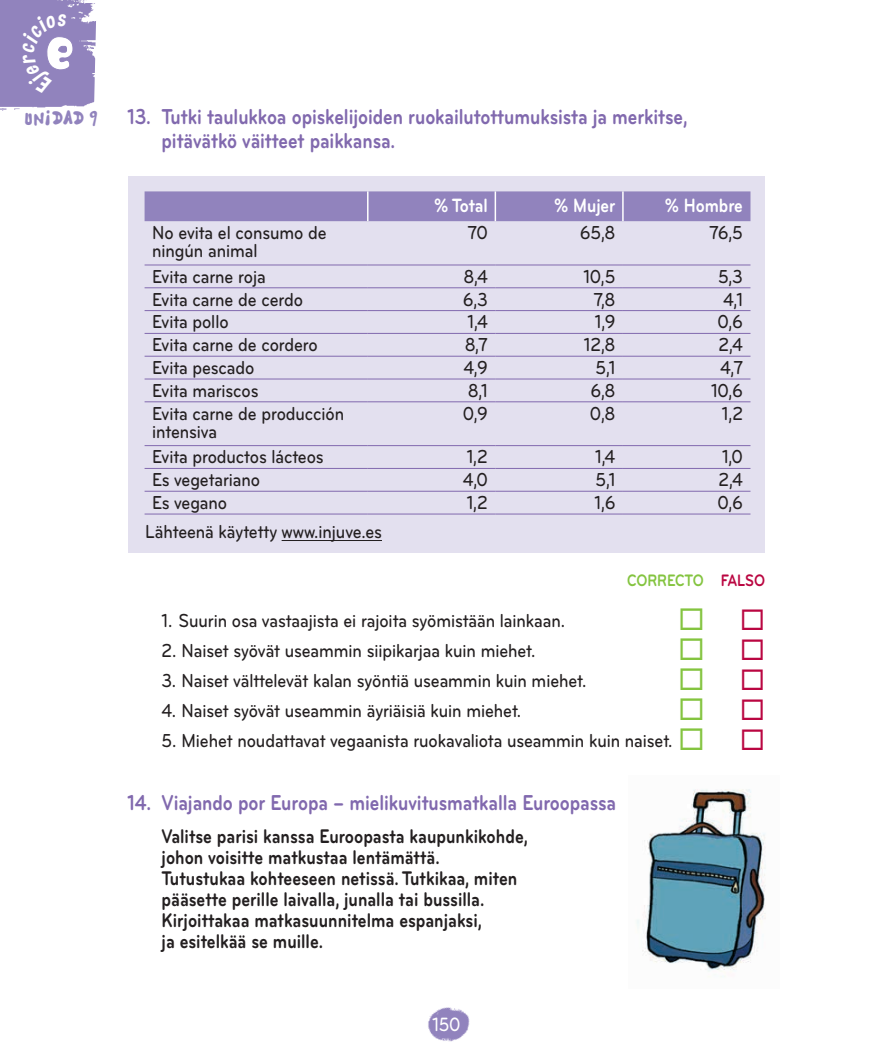
<style>
.page{position:relative;width:893px;height:1063px;background:#fff}
.page>*{position:absolute;margin:0;border:0;box-sizing:border-box;transform-origin:0 0}
.t1{font:700 22.35px/24px "Bryant Pro";letter-spacing:-.005em;color:#8169ae;scale:.83 1}
.t2{font:700 20.55px/21px "Bryant Pro";color:#231f20;scale:.83 1}
.t3{font:700 19.95px "Bryant Pro";letter-spacing:-.005em;color:#fff;scale:.83 1}
.t4{font:500 19.95px "Bryant Pro";color:#fff;scale:.83 1}
.t5{font:500 19.5px/18px "Bryant Pro";letter-spacing:-.005em;color:#231f20;scale:.86 1}
.t6{font:700 17.25px "Bryant Pro";letter-spacing:-.01em;color:#84c440;scale:.83 1}
.s1{font-family:"Bo B";font-weight:400;font-size:12.15px;color:#9183bd}
.s2{font-family:"Bo B";font-weight:400;font-size:18px;color:#9183bd}
.s3{font-family:"Bo B";font-weight:400;font-size:11.55px;color:#9183bd}
.s4{font-family:"Bo B";font-weight:400;font-size:19.5px;color:#9183bd}
.s5{color:#ba0641}
.s6{color:#84c440}
</style>
<div class="page">
<img style="left:0;top:0;width:96px;height:111px">
<img style="left:428px;top:1007px;width:42px;height:35px">
<div style="left:128px;top:177px;width:637px;height:376px;background:#e3e0ef"></div>
<hr style="left:282px;top:540px;width:100px;height:1px;background:#231f20">
<div style="left:145px;top:191px;width:605px;height:30px;background:#9183bd"></div>
<hr style="left:367px;top:191px;width:2px;height:30px;background:#fff">
<hr style="left:495px;top:191px;width:1px;height:30px;background:#fff">
<hr style="left:622px;top:191px;width:2px;height:30px;background:#fff">
<hr style="left:145px;top:265px;width:223px;height:1px;background:#8169ae">
<hr style="left:368px;top:265px;width:127px;height:1px;background:#8169ae">
<hr style="left:495px;top:265px;width:128px;height:1px;background:#8169ae">
<hr style="left:623px;top:265px;width:127px;height:1px;background:#8169ae">
<hr style="left:145px;top:287px;width:223px;height:1px;background:#8169ae">
<hr style="left:368px;top:287px;width:127px;height:1px;background:#8169ae">
<hr style="left:495px;top:287px;width:128px;height:1px;background:#8169ae">
<hr style="left:623px;top:287px;width:127px;height:1px;background:#8169ae">
<hr style="left:145px;top:310px;width:223px;height:1px;background:#8169ae">
<hr style="left:368px;top:310px;width:127px;height:1px;background:#8169ae">
<hr style="left:495px;top:310px;width:128px;height:1px;background:#8169ae">
<hr style="left:623px;top:310px;width:127px;height:1px;background:#8169ae">
<hr style="left:145px;top:333px;width:223px;height:1px;background:#8169ae">
<hr style="left:368px;top:333px;width:127px;height:1px;background:#8169ae">
<hr style="left:495px;top:333px;width:128px;height:1px;background:#8169ae">
<hr style="left:623px;top:333px;width:127px;height:1px;background:#8169ae">
<hr style="left:145px;top:356px;width:223px;height:1px;background:#8169ae">
<hr style="left:368px;top:356px;width:127px;height:1px;background:#8169ae">
<hr style="left:495px;top:356px;width:128px;height:1px;background:#8169ae">
<hr style="left:623px;top:356px;width:127px;height:1px;background:#8169ae">
<hr style="left:145px;top:379px;width:223px;height:1px;background:#8169ae">
<hr style="left:368px;top:379px;width:127px;height:1px;background:#8169ae">
<hr style="left:495px;top:379px;width:128px;height:1px;background:#8169ae">
<hr style="left:623px;top:379px;width:127px;height:1px;background:#8169ae">
<hr style="left:145px;top:401px;width:223px;height:1px;background:#8169ae">
<hr style="left:368px;top:401px;width:127px;height:1px;background:#8169ae">
<hr style="left:495px;top:401px;width:128px;height:1px;background:#8169ae">
<hr style="left:623px;top:401px;width:127px;height:1px;background:#8169ae">
<hr style="left:145px;top:445px;width:223px;height:1px;background:#8169ae">
<hr style="left:368px;top:445px;width:127px;height:1px;background:#8169ae">
<hr style="left:495px;top:445px;width:128px;height:1px;background:#8169ae">
<hr style="left:623px;top:445px;width:127px;height:1px;background:#8169ae">
<hr style="left:145px;top:468px;width:223px;height:1px;background:#8169ae">
<hr style="left:368px;top:468px;width:127px;height:1px;background:#8169ae">
<hr style="left:495px;top:468px;width:128px;height:1px;background:#8169ae">
<hr style="left:623px;top:468px;width:127px;height:1px;background:#8169ae">
<hr style="left:145px;top:491px;width:223px;height:1px;background:#8169ae">
<hr style="left:368px;top:491px;width:127px;height:1px;background:#8169ae">
<hr style="left:495px;top:491px;width:128px;height:1px;background:#8169ae">
<hr style="left:623px;top:491px;width:127px;height:1px;background:#8169ae">
<hr style="left:145px;top:514px;width:223px;height:1px;background:#8169ae">
<hr style="left:368px;top:514px;width:127px;height:1px;background:#8169ae">
<hr style="left:495px;top:514px;width:128px;height:1px;background:#8169ae">
<hr style="left:623px;top:514px;width:127px;height:1px;background:#8169ae">
<img style="left:637px;top:789px;width:129px;height:182px">
<svg style="left:22px;top:14px;width:52px;height:81px;background:#9f93c5"></svg>
<p class="t1" style="left:162px;top:104px;width:635px;text-indent:-138px"><span class="s1">UN</span><span class="s2">i</span><span class="s1">D</span><span class="s3">A</span><span class="s1">D</span> <span class="s4">9</span> 13. Tutki taulukkoa opiskelijoiden ruokailutottumuksista ja merkitse, pitävätkö väitteet paikkansa.</p>
<p class="t3" style="left:434px;top:193px;width:66px">% Total</p>
<p class="t3" style="left:554px;top:193px;width:75px">% Mujer</p>
<p class="t3" style="left:665px;top:193px;width:96px">% Hombre</p>
<p class="t5" style="left:152px;top:223px;width:204px">No evita el consumo de ningún animal</p>
<p class="t5" style="left:467px;top:223px;width:25px">70</p>
<p class="t5" style="left:580px;top:223px;width:43px">65,8</p>
<p class="t5" style="left:709px;top:223px;width:41px">76,5</p>
<p class="t5" style="left:152px;top:267px;width:134px">Evita carne roja</p>
<p class="t5" style="left:464px;top:267px;width:30px">8,4</p>
<p class="t5" style="left:583px;top:267px;width:39px">10,5</p>
<p class="t5" style="left:718px;top:267px;width:30px">5,3</p>
<p class="t5" style="left:152px;top:290px;width:177px">Evita carne de cerdo</p>
<p class="t5" style="left:463px;top:290px;width:31px">6,3</p>
<p class="t5" style="left:593px;top:290px;width:27px">7,8</p>
<p class="t5" style="left:723px;top:290px;width:25px">4,1</p>
<p class="t5" style="left:152px;top:313px;width:91px">Evita pollo</p>
<p class="t5" style="left:468px;top:313px;width:25px">1,4</p>
<p class="t5" style="left:595px;top:313px;width:25px">1,9</p>
<p class="t5" style="left:717px;top:313px;width:31px">0,6</p>
<p class="t5" style="left:152px;top:336px;width:194px">Evita carne de cordero</p>
<p class="t5" style="left:465px;top:336px;width:28px">8,7</p>
<p class="t5" style="left:584px;top:336px;width:38px">12,8</p>
<p class="t5" style="left:719px;top:336px;width:30px">2,4</p>
<p class="t5" style="left:152px;top:358px;width:120px">Evita pescado</p>
<p class="t5" style="left:463px;top:358px;width:30px">4,9</p>
<p class="t5" style="left:596px;top:358px;width:25px">5,1</p>
<p class="t5" style="left:720px;top:358px;width:28px">4,7</p>
<p class="t5" style="left:152px;top:381px;width:125px">Evita mariscos</p>
<p class="t5" style="left:468px;top:381px;width:25px">8,1</p>
<p class="t5" style="left:590px;top:381px;width:31px">6,8</p>
<p class="t5" style="left:711px;top:381px;width:39px">10,6</p>
<p class="t5" style="left:152px;top:404px;width:225px">Evita carne de producción intensiva</p>
<p class="t5" style="left:463px;top:404px;width:31px">0,9</p>
<p class="t5" style="left:590px;top:404px;width:31px">0,8</p>
<p class="t5" style="left:722px;top:404px;width:26px">1,2</p>
<p class="t5" style="left:152px;top:448px;width:201px">Evita productos lácteos</p>
<p class="t5" style="left:467px;top:448px;width:26px">1,2</p>
<p class="t5" style="left:595px;top:448px;width:25px">1,4</p>
<p class="t5" style="left:722px;top:448px;width:26px">1,0</p>
<p class="t5" style="left:152px;top:471px;width:127px">Es vegetariano</p>
<p class="t5" style="left:463px;top:471px;width:30px">4,0</p>
<p class="t5" style="left:596px;top:471px;width:25px">5,1</p>
<p class="t5" style="left:719px;top:471px;width:30px">2,4</p>
<p class="t5" style="left:152px;top:493px;width:89px">Es vegano</p>
<p class="t5" style="left:467px;top:493px;width:26px">1,2</p>
<p class="t5" style="left:595px;top:493px;width:26px">1,6</p>
<p class="t5" style="left:718px;top:493px;width:31px">0,6</p>
<p class="t5" style="left:145px;top:522px;width:277px">Lähteenä käytetty www.injuve.es</p>
<p class="t6" style="left:627px;top:569px;width:168px">CORRECTO <span class="s5">FALSO</span></p>
<p class="t5" style="left:162px;top:612px;width:471px">1. Suurin osa vastaajista ei rajoita syömistään lainkaan.</p>
<p class="t5" style="left:162px;top:642px;width:436px">2. Naiset syövät useammin siipikarjaa kuin miehet.</p>
<p class="t5" style="left:162px;top:672px;width:496px">3. Naiset välttelevät kalan syöntiä useammin kuin miehet.</p>
<p class="t5" style="left:162px;top:702px;width:420px">4. Naiset syövät useammin äyriäisiä kuin miehet.</p>
<p class="t5" style="left:162px;top:732px;width:703px">5. Miehet noudattavat vegaanista ruokavaliota useammin kuin naiset. <span class="s6">◻</span> <span class="s5">◻</span></p>
<p class="t1" style="left:128px;top:790px;width:590px">14. Viajando por Europa – mielikuvitusmatkalla Euroopassa</p>
<p class="t2" style="left:162px;top:826px;width:443px">Valitse parisi kanssa Euroopasta kaupunkikohde, johon voisitte matkustaa lentämättä.<br>Tutustukaa kohteeseen netissä. Tutkikaa, miten pääsette perille laivalla, junalla tai bussilla.<br>Kirjoittakaa matkasuunnitelma espanjaksi,<br>ja esitelkää se muille.</p>
<p class="t4" style="left:433px;top:1013px;width:35px">150</p>
</div>
